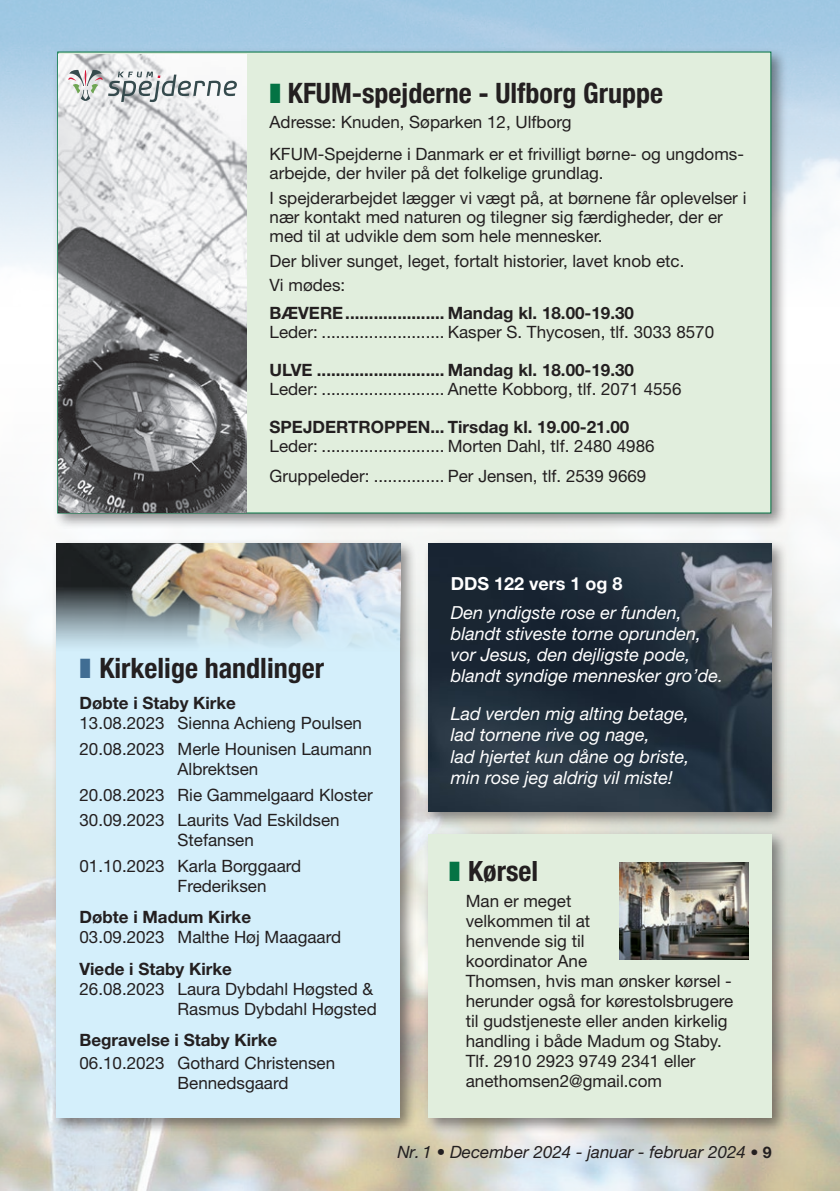
<style>
.page{position:relative;width:840px;height:1191px;background:#fff}
.page>*{position:absolute;margin:0;border:0;box-sizing:border-box;transform-origin:0 0}
.lille_overskrift{font:700 condensed 28px "Helvetica Neue";color:#231f20}
.BRØDTEKST{font:700 condensed 28px "Helvetica Neue LT Std";color:#231f20}
.BRØDTEKST-2{font:italic 18px "Helvetica Neue LT Std";color:#fff}
.BRØDTEKST-3{font:700 18px "Helvetica Neue LT Std";color:#fff}
.BRØDTEKST-4{font:17px/20px "Helvetica Neue LT Std";color:#231f20}
.BRØDTEKST-5{font:700 17px "Helvetica Neue LT Std";color:#231f20}
.t1{font:italic 17px "Helvetica Neue LT Std";color:#231f20}
.lille_overskrift-2{font:17px "Helvetica Neue LT Std";color:#231f20}
.s1{color:#047344}
.s2{color:#406d93}
.s3{font-weight:300;font-style:normal;font-size:16px}
.s4{font-weight:700;font-style:normal;font-size:16px}
</style>
<div class="page">
<div style="left:52px;top:47px;width:735px;height:483px;background:#231f20;opacity:.5"></div>
<div style="left:57px;top:52px;width:714px;height:461px;background:#e1eedd"></div>
<img style="left:59px;top:54px;width:187px;height:458px">
<svg style="left:68px;top:70px;width:169px;height:32px;background:#c7cacb"></svg>
<div style="left:51px;top:538px;width:365px;height:596px;background:#231f20;opacity:.5"></div>
<div style="left:57px;top:543px;width:343px;height:574px;background:#d4effb"></div>
<img style="left:57px;top:543px;width:343px;height:103px">
<div style="left:423px;top:829px;width:364px;height:305px;background:#231f20;opacity:.5"></div>
<div style="left:428px;top:834px;width:343px;height:284px;background:#e1eedd"></div>
<img style="left:619px;top:862px;width:129px;height:97px">
<div style="left:422px;top:538px;width:365px;height:290px;background:#231f20;opacity:.5"></div>
<img style="left:428px;top:543px;width:343px;height:268px">
<p class="lille_overskrift" style="left:269px;top:70px;width:395px"><span class="s1">❚</span> KFUM-spejderne - Ulfborg Gruppe</p>
<p class="lille_overskrift-2" style="left:269px;top:112px;width:303px">Adresse: Knuden, Søparken 12, Ulfborg</p>
<p class="BRØDTEKST-4" style="left:269px;top:145px;width:475px;line-height:19px">KFUM-Spejderne i Danmark er et frivilligt børne- og ungdoms&shy;arbejde, der hviler på det folkelige grundlag.</p>
<p class="BRØDTEKST-4" style="left:269px;top:188px;width:478px;line-height:19px">I spejderarbejdet lægger vi vægt på, at børnene får oplevelser i nær kontakt med naturen og tilegner sig færdigheder, der er med til at udvikle dem som hele mennesker.</p>
<p class="BRØDTEKST-4" style="left:269px;top:250px;width:416px">Der bliver sunget, leget, fortalt historier, lavet knob etc.</p>
<p class="BRØDTEKST-4" style="left:269px;top:275px;width:77px">Vi mødes:</p>
<p class="BRØDTEKST-5" style="left:269px;top:302px;width:366px">BÆVERE..................... Mandag kl. 18.00-19.30</p>
<p class="BRØDTEKST-4" style="left:269px;top:322px;width:446px">Leder: .......................... Kasper S. Thycosen, tlf. 3033 8570</p>
<p class="BRØDTEKST-5" style="left:269px;top:359px;width:366px">ULVE ........................... Mandag kl. 18.00-19.30</p>
<p class="BRØDTEKST-4" style="left:269px;top:379px;width:413px">Leder: .......................... Anette Kobborg, tlf. 2071 4556</p>
<p class="BRØDTEKST-5" style="left:269px;top:416px;width:361px">SPEJDERTROPPEN... Tirsdag kl. 19.00-21.00</p>
<p class="BRØDTEKST-4" style="left:269px;top:436px;width:386px">Leder: .......................... Morten Dahl, tlf. 2480 4986</p>
<p class="BRØDTEKST-4" style="left:269px;top:466px;width:378px">Gruppeleder: ............... Per Jensen, tlf. 2539 9669</p>
<p class="lille_overskrift" style="left:79px;top:645px;width:246px"><span class="s2">❚</span> Kirkelige handlinger</p>
<p class="BRØDTEKST-5" style="left:79px;top:693px;width:158px">Døbte i Staby Kirke</p>
<p class="BRØDTEKST-4" style="left:79px;top:713px;width:284px">13.08.2023 Sienna Achieng Poulsen</p>
<p class="BRØDTEKST-4" style="left:177px;top:738px;width:196px;text-indent:-98px">20.08.2023 Merle Hounisen Laumann<br>Albrektsen</p>
<p class="BRØDTEKST-4" style="left:79px;top:784px;width:294px">20.08.2023 Rie Gammelgaard Kloster</p>
<p class="BRØDTEKST-4" style="left:177px;top:810px;width:163px;text-indent:-98px">30.09.2023 Laurits Vad Eskildsen<br>Stefansen</p>
<p class="BRØDTEKST-4" style="left:177px;top:855px;width:125px;text-indent:-98px">01.10.2023 Karla Borggaard<br>Frederiksen</p>
<p class="BRØDTEKST-5" style="left:79px;top:907px;width:173px">Døbte i Madum Kirke</p>
<p class="BRØDTEKST-4" style="left:79px;top:927px;width:263px">03.09.2023 Malthe Høj Maagaard</p>
<p class="BRØDTEKST-5" style="left:79px;top:958px;width:154px">Viede i Staby Kirke</p>
<p class="BRØDTEKST-4" style="left:79px;top:978px;width:299px;text-align:right">26.08.2023 Laura Dybdahl Høgsted &amp;<br>Rasmus Dybdahl Høgsted</p>
<p class="BRØDTEKST-5" style="left:79px;top:1029px;width:199px">Begravelse i Staby Kirke</p>
<p class="BRØDTEKST-4" style="left:177px;top:1052px;width:159px;text-indent:-98px">06.10.2023 Gothard Christensen<br>Bennedsgaard</p>
<p class="BRØDTEKST-3" style="left:450px;top:572px;width:173px">DDS 122 vers 1 og 8</p>
<p class="BRØDTEKST-2" style="left:450px;top:602px;width:233px">Den yndigste rose er funden,</p>
<p class="BRØDTEKST-2" style="left:450px;top:623px;width:252px">blandt stiveste torne oprunden,</p>
<p class="BRØDTEKST-2" style="left:450px;top:644px;width:241px">vor Jesus, den dejligste pode,</p>
<p class="BRØDTEKST-2" style="left:450px;top:665px;width:274px">blandt syndige mennesker gro’de.</p>
<p class="BRØDTEKST-2" style="left:450px;top:703px;width:240px">Lad verden mig alting betage,</p>
<p class="BRØDTEKST-2" style="left:450px;top:724px;width:200px">lad tornene rive og nage,</p>
<p class="BRØDTEKST-2" style="left:450px;top:745px;width:240px">lad hjertet kun dåne og briste,</p>
<p class="BRØDTEKST-2" style="left:450px;top:766px;width:223px">min rose jeg aldrig vil miste!</p>
<p class="BRØDTEKST" style="left:448px;top:854px;width:91px"><span class="s1">❚</span> Kørsel</p>
<p class="BRØDTEKST-4" style="left:465px;top:890px;width:269px">Man er meget<br>velkommen til at<br>henvende sig til<br>koordinator Ane<br>Thomsen, hvis man ønsker kørsel - herunder også for kørestolsbrugere til gudstjeneste eller anden kirkelig handling i både Madum og Staby.<br>Tlf. 2910 2923 9749 2341 eller anethomsen2@gmail.com</p>
<p class="t1" style="left:397px;top:1141px;width:376px">Nr. 1 • December 2024 - januar - februar 2024 <span class="s3">•</span> <span class="s4">9</span></p>
</div>
